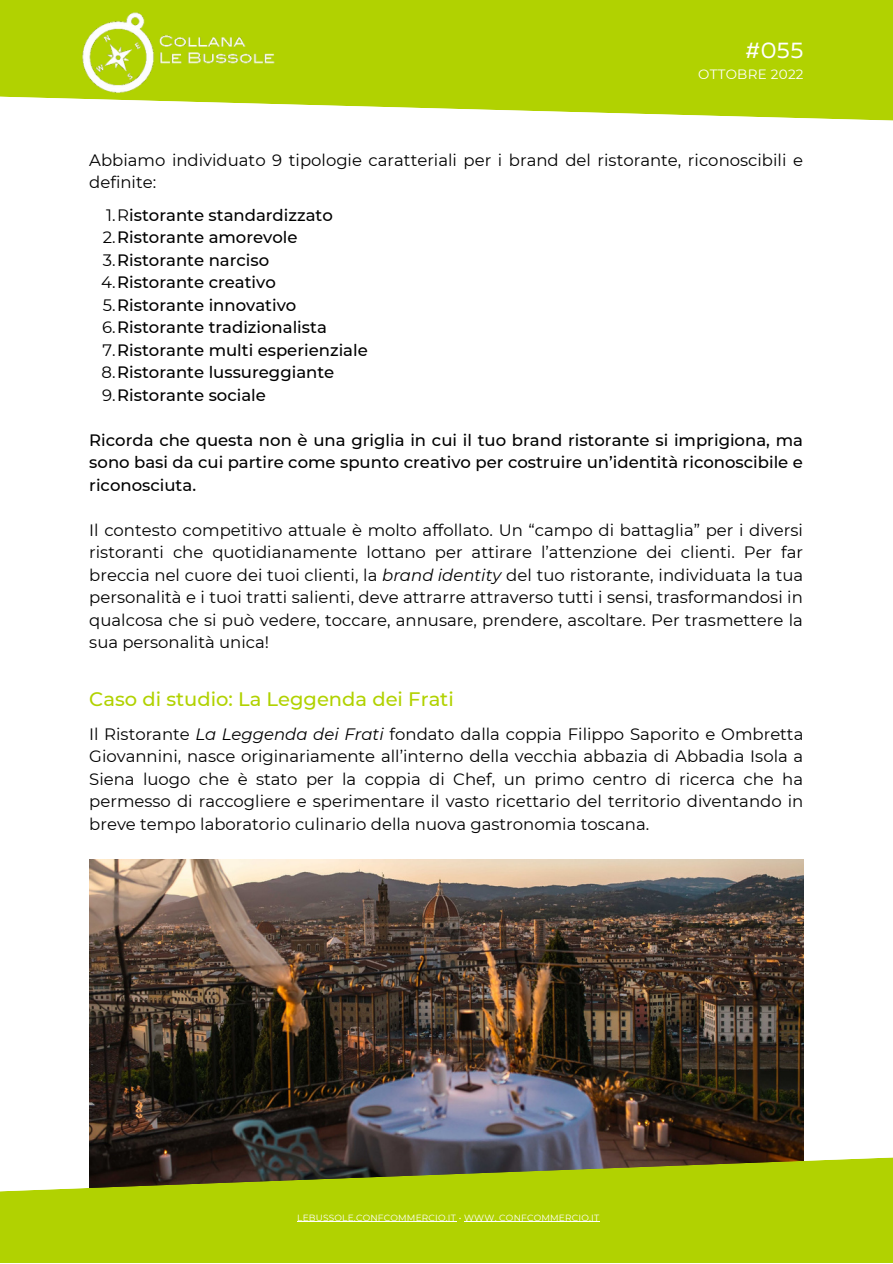
<style>
.page{position:relative;width:893px;height:1264px;background:#fff}
.page>*{position:absolute;margin:0;border:0;box-sizing:border-box;transform-origin:0 0}
.t1{font:22.5px "Muller";color:#fff}
.t2{font:22.2px "Muller";color:#fff}
.t3{font:500 19.5px "Montserrat";color:#b1d201}
.t4{font:16.5px/22.5px "Montserrat";color:#000;text-align:justify}
.t5{font:500 16.5px/22.5px "Montserrat";color:#000}
.t6{font:13.5px "Montserrat";letter-spacing:.02em;color:#fff}
.t7{font:12px "Montserrat";letter-spacing:.02em;color:#fff}
.t8{font:9px "Montserrat";letter-spacing:.02em;color:#fff}
.s1{font-weight:400}
.s2{font-style:italic}
</style>
<div class="page">
<img style="left:89px;top:860px;width:714px;height:294px">
<svg style="left:0;top:1154px;width:892px;height:108px;background:#a1ba11"></svg>
<hr style="left:297px;top:1221px;width:159px;height:1px;background:#fff">
<hr style="left:464px;top:1221px;width:135px;height:1px;background:#fff">
<svg style="left:0;top:0;width:892px;height:121px;background:#bad721"></svg>
<h1 class="t1" style="left:745px;top:41px;width:59px">#055</h1>
<p class="t6" style="left:698px;top:65px;width:107px">OTTOBRE 2022</p>
<h1 class="t1" style="left:774px;top:41px;width:30px">49</h1>
<h2 class="t2" style="left:746px;top:41px;width:59px">#035</h2>
<p class="t7" style="left:707px;top:65px;width:98px">FEBBRAIO 2021</p>
<p class="t6" style="left:707px;top:66px;width:61px">GIUGNO</p>
<p class="t4" style="left:89px;top:149px;width:715px">Abbiamo individuato 9 tipologie caratteriali per i brand del ristorante, riconoscibili e definite:</p>
<p class="t5" style="left:101px;top:203px;width:268px"><span class="s1">1.R</span>istorante standardizzato<br><span class="s1">2.</span>Ristorante amorevole<br><span class="s1">3.</span>Ristorante narciso<br><span class="s1">4.</span>Ristorante creativo<br><span class="s1">5.</span>Ristorante innovativo<br><span class="s1">6.</span>Ristorante tradizionalista<br><span class="s1">7.</span>Ristorante multi esperienziale<br><span class="s1">8.</span>Ristorante lussureggiante<br><span class="s1">9.</span>Ristorante sociale</p>
<p class="t5" style="left:89px;top:428px;width:715px;text-align:justify">Ricorda che questa non è una griglia in cui il tuo brand ristorante si imprigiona, ma sono basi da cui partire come spunto creativo per costruire un’identità riconoscibile e riconosciuta.</p>
<p class="t4" style="left:89px;top:518px;width:715px">Il contesto competitivo attuale è molto affollato. Un “campo di battaglia” per i diversi ristoranti che quotidianamente lottano per attirare l’attenzione dei clienti. Per far breccia nel cuore dei tuoi clienti, la <span class="s2">brand identity</span> del tuo ristorante, individuata la tua personalità e i tuoi tratti salienti, deve attrarre attraverso tutti i sensi, trasformandosi in qualcosa che si può vedere, toccare, annusare, prendere, ascoltare. Per trasmettere la sua personalità unica!</p>
<p class="t3" style="left:89px;top:687px;width:366px">Caso di studio: La Leggenda dei Frati</p>
<p class="t4" style="left:89px;top:722px;width:715px">Il Ristorante <span class="s2">La Leggenda dei Frati</span> fondato dalla coppia Filippo Saporito e Ombretta Giovannini, nasce originariamente all’interno della vecchia abbazia di Abbadia Isola a Siena luogo che è stato per la coppia di Chef, un primo centro di ricerca che ha permesso di raccogliere e sperimentare il vasto ricettario del territorio diventando in breve tempo laboratorio culinario della nuova gastronomia toscana.</p>
<p class="t8" style="left:297px;top:1211px;width:303px">LEBUSSOLE.CONFCOMMERCIO.IT • WWW. CONFCOMMERCIO.IT</p>
</div>
